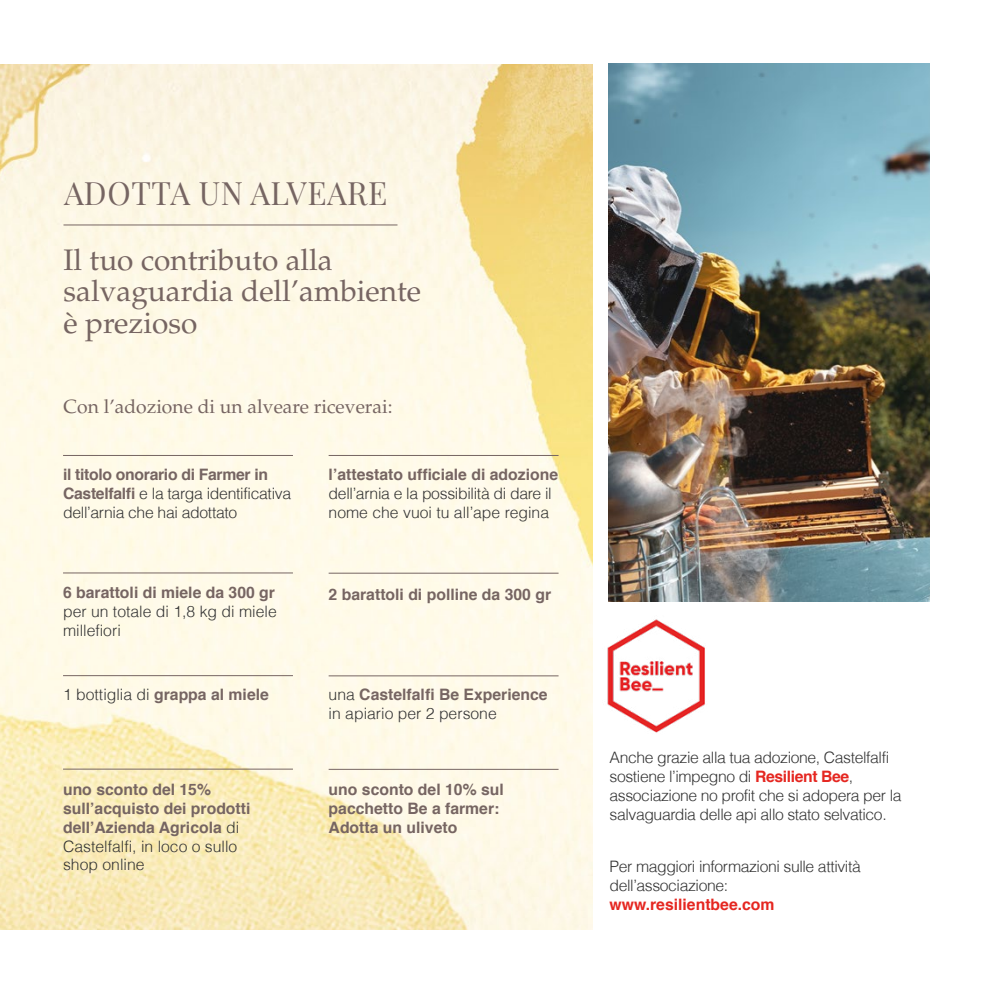
<style>
.page{position:relative;width:993px;height:993px;background:#fff}
.page>*{position:absolute;margin:0;border:0;box-sizing:border-box;transform-origin:0 0}
.t1{font:31.5px "Playfair Display";letter-spacing:.02em;color:#766562}
.t2{font:29.75px/31.5px "Palatino";color:#766562}
.t3{font:19.25px "Palatino";color:#766562}
.t4{font:300 15.75px/18.9px "Helvetica";letter-spacing:-.025em;color:#333}
.t5{font:700 15.75px/18.9px "Helvetica";color:#766562}
.t6{font:300 15.75px/18.9px "Helvetica";color:#333}
.t7{font:700 15.75px "Helvetica";color:#e52721}
.s1{font-weight:700;color:#766562}
.s2{font-weight:300;color:#333}
.s3{font-weight:700;color:#e52721}
</style>
<div class="page">
<img style="left:0;top:64px;width:592px;height:865px">
<img style="left:608px;top:63px;width:321px;height:538px">
<hr style="left:63px;top:224px;width:334px;height:1px;background:#766562">
<hr style="left:63px;top:455px;width:230px;height:1px;background:#766562">
<hr style="left:63px;top:572px;width:230px;height:1px;background:#766562">
<hr style="left:63px;top:768px;width:230px;height:1px;background:#766562">
<hr style="left:328px;top:455px;width:230px;height:1px;background:#766562">
<hr style="left:328px;top:572px;width:230px;height:1px;background:#766562">
<hr style="left:63px;top:675px;width:230px;height:1px;background:#766562">
<hr style="left:328px;top:675px;width:230px;height:1px;background:#766562">
<hr style="left:328px;top:768px;width:230px;height:1px;background:#766562">
<img style="left:589px;top:609px;width:116px;height:137px">
<h1 class="t1" style="left:64px;top:169px;width:325px">ADOTTA UN ALVEARE</h1>
<h2 class="t2" style="left:63px;top:244px;width:359px">Il tuo contributo alla salvaguardia dell’ambiente è prezioso</h2>
<p class="t3" style="left:64px;top:395px;width:330px">Con l’adozione di un alveare riceverai:</p>
<p class="t4" style="left:63px;top:465px;width:229px"><span class="s1">il titolo onorario di Farmer in<br>Castelfalfi</span> e la targa identificativa dell’arnia che hai adottato</p>
<p class="t5" style="left:63px;top:583px;width:213px">6 barattoli di miele da 300 gr</p>
<p class="t6" style="left:63px;top:601px;width:215px">per un totale di 1,8 kg di miele millefiori</p>
<p class="t5" style="left:328px;top:465px;width:231px">l’attestato ufficiale di adozione</p>
<p class="t4" style="left:328px;top:484px;width:224px">dell’arnia e la possibilità di dare il nome che vuoi tu all’ape regina</p>
<p class="t5" style="left:328px;top:584px;width:224px">2 barattoli di polline da 300 gr</p>
<p class="t5" style="left:63px;top:684px;width:207px"><span class="s2">1 bottiglia di</span> grappa al miele</p>
<p class="t6" style="left:328px;top:684px;width:220px">una <span class="s1">Castelfalfi Be Experience </span>in apiario per 2 persone</p>
<p class="t5" style="left:63px;top:779px;width:189px">uno sconto del 15% sull’acquisto dei prodotti dell’Azienda Agricola <span class="s2">di<br>Castelfalfi, in loco o sullo shop online</span></p>
<p class="t5" style="left:328px;top:779px;width:177px">uno sconto del 10% sul pacchetto Be a farmer:<br>Adotta un uliveto</p>
<p class="t4" style="left:609px;top:747px;width:293px">Anche grazie alla tua adozione, Castelfalfi sostiene l’impegno di <span class="s3">Resilient Bee</span>, associazione no profit che si adopera per la salvaguardia delle api allo stato selvatico.</p>
<p class="t4" style="left:609px;top:856px;width:252px">Per maggiori informazioni sulle attività dell’associazione:</p>
<p class="t7" style="left:609px;top:891px;width:166px">www.resilientbee.com</p>
</div>
